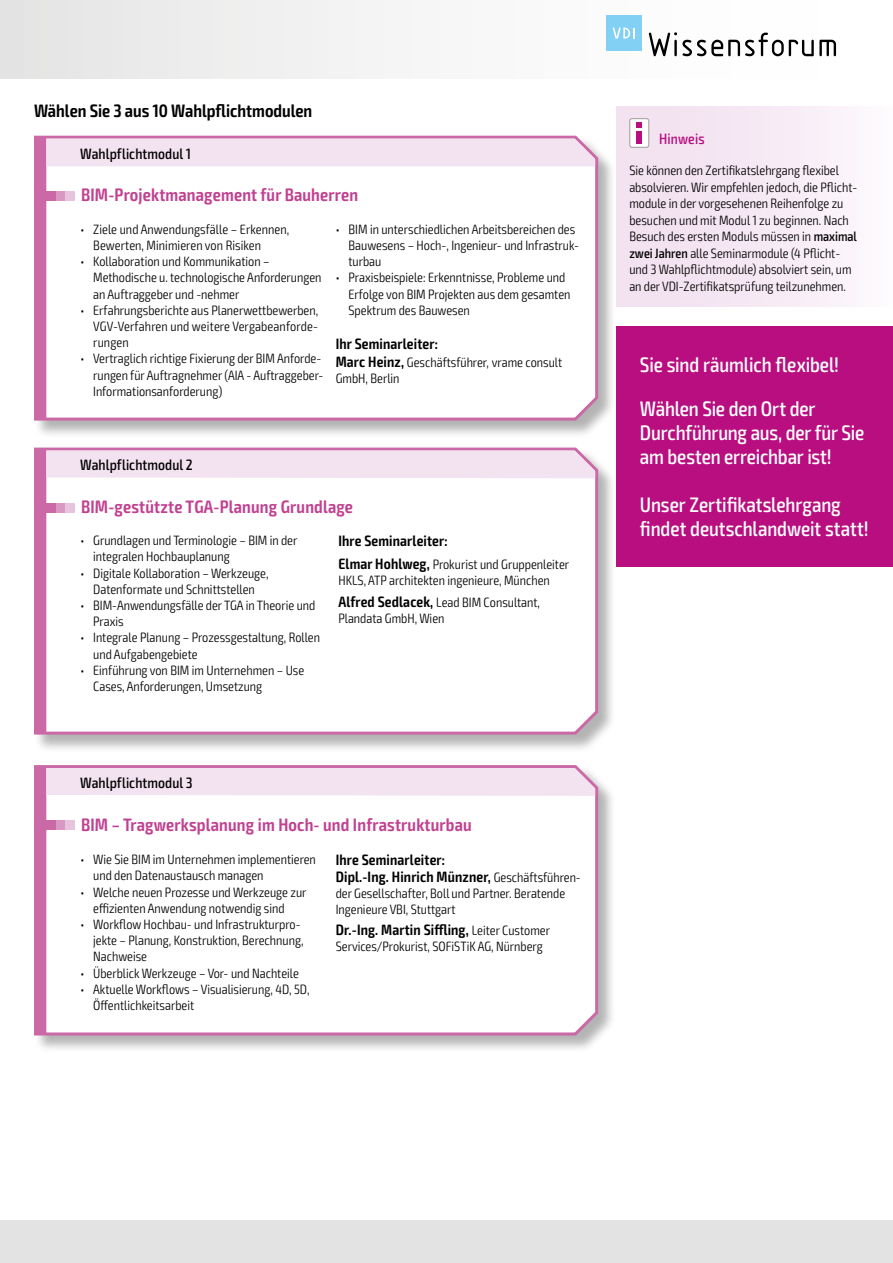
<style>
.page{position:relative;width:893px;height:1263px;background:#fff}
.page>*{position:absolute;margin:0;border:0;box-sizing:border-box;transform-origin:0 0}
.t1{font:500 condensed 21px/24px "Exo 2";letter-spacing:-.005em;color:#fff}
.t2{font:600 condensed 18px "Exo 2";letter-spacing:.01em;color:#c14191}
.t3{font:600 condensed 18px "Exo 2";color:#000}
.t4{font:600 condensed 15px/16.5px "Exo 2";letter-spacing:.01em;color:#000}
.t5{font:500 condensed 15px "Exo 2";letter-spacing:.005em;color:#000}
.t6{font:500 condensed 15px "Exo 2";letter-spacing:.01em;color:#b80e80}
.t7{font:300 condensed 13.5px/16.2px "Exo 2";color:#000}
.s1{font-weight:600;font-size:15px}
.s2{font-weight:300;font-size:13.5px}
.s3{font-weight:500}
</style>
<div class="page">
<div style="left:0;top:1220px;width:893px;height:43px;background:#e3e3e3"></div>
<div style="left:1px;top:0;width:892px;height:79px;background:linear-gradient(to right,#e7e7e7,#fff)"></div>
<div style="left:0;top:0;width:23px;height:79px;background:#e3e3e3"></div>
<div style="left:617px;top:106px;width:276px;height:200px;background:linear-gradient(to right,#f1ddee,#fcf8fc)"></div>
<div style="left:630px;top:119px;width:19px;height:28px;background:#fff;border-radius:2px"></div>
<div style="left:629px;top:118px;width:20px;height:30px;border:1px solid #9d9d9c;border-radius:2px"></div>
<div style="left:636px;top:131px;width:6px;height:13px;background:#b80e80"></div>
<svg style="left:636px;top:122px;width:6px;height:5px"></svg>
<div style="left:617px;top:326px;width:276px;height:241px;background:#b80e80"></div>
<svg style="left:649px;top:32px;width:187px;height:24px"></svg>
<div style="left:606px;top:15px;width:36px;height:36px;background:#83d0f5"></div>
<svg style="left:613px;top:28px;width:21px;height:11px"></svg>
<div style="left:34px;top:136px;width:582px;height:303px;background:#000;opacity:.3"></div>
<svg style="left:34px;top:135px;width:566px;height:287px"></svg>
<svg style="left:36px;top:137px;width:559px;height:282px"></svg>
<div style="left:50px;top:191px;width:25px;height:9px;background:#e7c3de"></div>
<div style="left:48px;top:191px;width:17px;height:9px;background:#d898c3"></div>
<div style="left:45px;top:191px;width:10px;height:9px;background:#ca69a6"></div>
<div style="left:34px;top:448px;width:582px;height:305px;background:#000;opacity:.3"></div>
<svg style="left:34px;top:447px;width:566px;height:289px"></svg>
<svg style="left:36px;top:449px;width:559px;height:284px"></svg>
<div style="left:50px;top:503px;width:25px;height:9px;background:#e7c3de"></div>
<div style="left:48px;top:503px;width:17px;height:9px;background:#d898c3"></div>
<div style="left:45px;top:503px;width:10px;height:9px;background:#ca69a6"></div>
<div style="left:34px;top:765px;width:582px;height:288px;background:#000;opacity:.3"></div>
<svg style="left:34px;top:765px;width:566px;height:272px"></svg>
<svg style="left:36px;top:767px;width:559px;height:267px"></svg>
<div style="left:50px;top:820px;width:25px;height:10px;background:#e7c3de"></div>
<div style="left:48px;top:820px;width:17px;height:10px;background:#d898c3"></div>
<div style="left:45px;top:820px;width:10px;height:10px;background:#ca69a6"></div>
<h2 class="t3" style="left:34px;top:100px;width:280px">Wählen Sie 3 aus 10 Wahlpflichtmodulen</h2>
<p class="t5" style="left:80px;top:144px;width:112px">Wahlpflichtmodul 1</p>
<h2 class="t2" style="left:81px;top:184px;width:278px">BIM-Projektmanagement für Bauherren</h2>
<p class="t7" style="left:93px;top:221px;width:197px;text-indent:-13px">• Ziele und Anwendungsfälle – Erkennen,<br>Bewerten, Minimieren von Risiken</p>
<p class="t7" style="left:93px;top:254px;width:230px;text-indent:-13px">• Kollaboration und Kommunikation –<br>Methodische u. technologische Anforderungen an Auftraggeber und -nehmer</p>
<p class="t7" style="left:93px;top:302px;width:227px;text-align:justify;text-indent:-13px">• Erfahrungsberichte aus Planerwettbewerben, VGV-Verfahren und weitere Vergabeanforde&shy;rungen</p>
<p class="t7" style="left:93px;top:351px;width:232px;text-indent:-13px">• Vertraglich richtige Fixierung der BIM Anforde&shy;rungen für Auftragnehmer (AIA - Auftraggeber-<br>Informationsanforderung)</p>
<p class="t7" style="left:348px;top:221px;width:232px;text-indent:-13px">• BIM in unterschiedlichen Arbeitsbereichen des<br>Bauwesens – Hoch-, Ingenieur- und Infrastruk&shy;turbau</p>
<p class="t7" style="left:348px;top:270px;width:223px;text-indent:-13px">• Praxisbeispiele: Erkenntnisse, Probleme und<br>Erfolge von BIM Projekten aus dem gesamten<br>Spektrum des Bauwesen</p>
<p class="t4" style="left:336px;top:336px;width:104px">Ihr Seminarleiter:</p>
<p class="t7" style="left:336px;top:354px;width:228px"><span class="s1">Marc Heinz,</span> Geschäftsführer, vrame consult<br>GmbH, Berlin</p>
<p class="t5" style="left:80px;top:456px;width:114px">Wahlpflichtmodul 2</p>
<h2 class="t2" style="left:81px;top:496px;width:273px">BIM-gestützte TGA-Planung Grundlage</h2>
<p class="t7" style="left:93px;top:533px;width:206px;text-indent:-13px">• Grundlagen und Terminologie – BIM in der integralen Hochbauplanung</p>
<p class="t7" style="left:80px;top:565px;width:190px;text-align:center">• Digitale Kollaboration – Werkzeuge,<br>Datenformate und Schnittstellen</p>
<p class="t7" style="left:93px;top:597px;width:224px;text-indent:-13px">• BIM-Anwendungsfälle der TGA in Theorie und<br>Praxis</p>
<p class="t7" style="left:93px;top:630px;width:228px;text-indent:-13px">• Integrale Planung – Prozessgestaltung, Rollen und Aufgabengebiete</p>
<p class="t7" style="left:93px;top:662px;width:213px;text-indent:-13px">• Einführung von BIM im Unternehmen – Use<br>Cases, Anforderungen, Umsetzung</p>
<p class="t4" style="left:338px;top:533px;width:111px">Ihre Seminarleiter:</p>
<p class="t7" style="left:338px;top:556px;width:232px"><span class="s1">Elmar Hohlweg,</span> Prokurist und Gruppenleiter<br>HKLS, ATP architekten ingenieure, München</p>
<p class="t7" style="left:338px;top:594px;width:203px"><span class="s1">Alfred Sedlacek,</span> Lead BIM Consultant,<br>Plandata GmbH, Wien</p>
<p class="t5" style="left:80px;top:774px;width:114px">Wahlpflichtmodul 3</p>
<h2 class="t2" style="left:81px;top:814px;width:392px">BIM – Tragwerksplanung im Hoch- und Infrastrukturbau</h2>
<p class="t7" style="left:93px;top:852px;width:224px;text-indent:-13px">• Wie Sie BIM im Unternehmen implementieren und den Datenaustausch managen</p>
<p class="t7" style="left:93px;top:884px;width:215px;text-indent:-13px">• Welche neuen Prozesse und Werkzeuge zur effizienten Anwendung notwendig sind</p>
<p class="t7" style="left:93px;top:916px;width:212px;text-indent:-13px">• Workflow Hochbau- und Infrastrukturpro&shy;jekte – Planung, Konstruktion, Berechnung,<br>Nachweise</p>
<p class="t7" style="left:80px;top:965px;width:220px">• Überblick Werkzeuge – Vor- und Nachteile</p>
<p class="t7" style="left:93px;top:981px;width:218px;text-indent:-13px">• Aktuelle Workflows – Visualisierung, 4D, 5D,<br>Öffentlichkeitsarbeit</p>
<p class="t4" style="left:336px;top:852px;width:247px">Ihre Seminarleiter:<br>Dipl.-Ing. Hinrich Münzner, <span class="s2">Geschäftsführen-</span></p>
<p class="t7" style="left:336px;top:885px;width:231px">der Gesellschafter, Boll und Partner. Beratende<br>Ingenieure VBI, Stuttgart</p>
<p class="t4" style="left:336px;top:922px;width:216px">Dr.-Ing. Martin Siffling, <span class="s2">Leiter Customer</span></p>
<p class="t7" style="left:336px;top:938px;width:209px">Services/Prokurist, SOFiSTiK AG, Nürnberg</p>
<p class="t6" style="left:659px;top:130px;width:47px">Hinweis</p>
<p class="t7" style="left:629px;top:163px;width:230px">Sie können den Zertifikatslehrgang flexibel absolvieren. Wir empfehlen jedoch, die Pflicht&shy;module in der vorgesehenen Reihenfolge zu besuchen und mit Modul 1 zu beginnen. Nach Besuch des ersten Moduls müssen in <span class="s3">maximal zwei Jahren</span> alle Seminarmodule (4 Pflicht&shy;und 3 Wahlpflichtmodule) absolviert sein, um an der VDI-Zertifikatsprüfung teilzunehmen.</p>
<h1 class="t1" style="left:640px;top:342px;width:201px;line-height:44.7px">Sie sind räumlich flexibel!<br>Wählen Sie den Ort der</h1>
<h1 class="t1" style="left:640px;top:421px;width:226px">Durchführung aus, der für Sie am besten erreichbar ist!</h1>
<h1 class="t1" style="left:640px;top:493px;width:230px">Unser Zertifikatslehrgang findet deutschlandweit statt!</h1>
</div>
